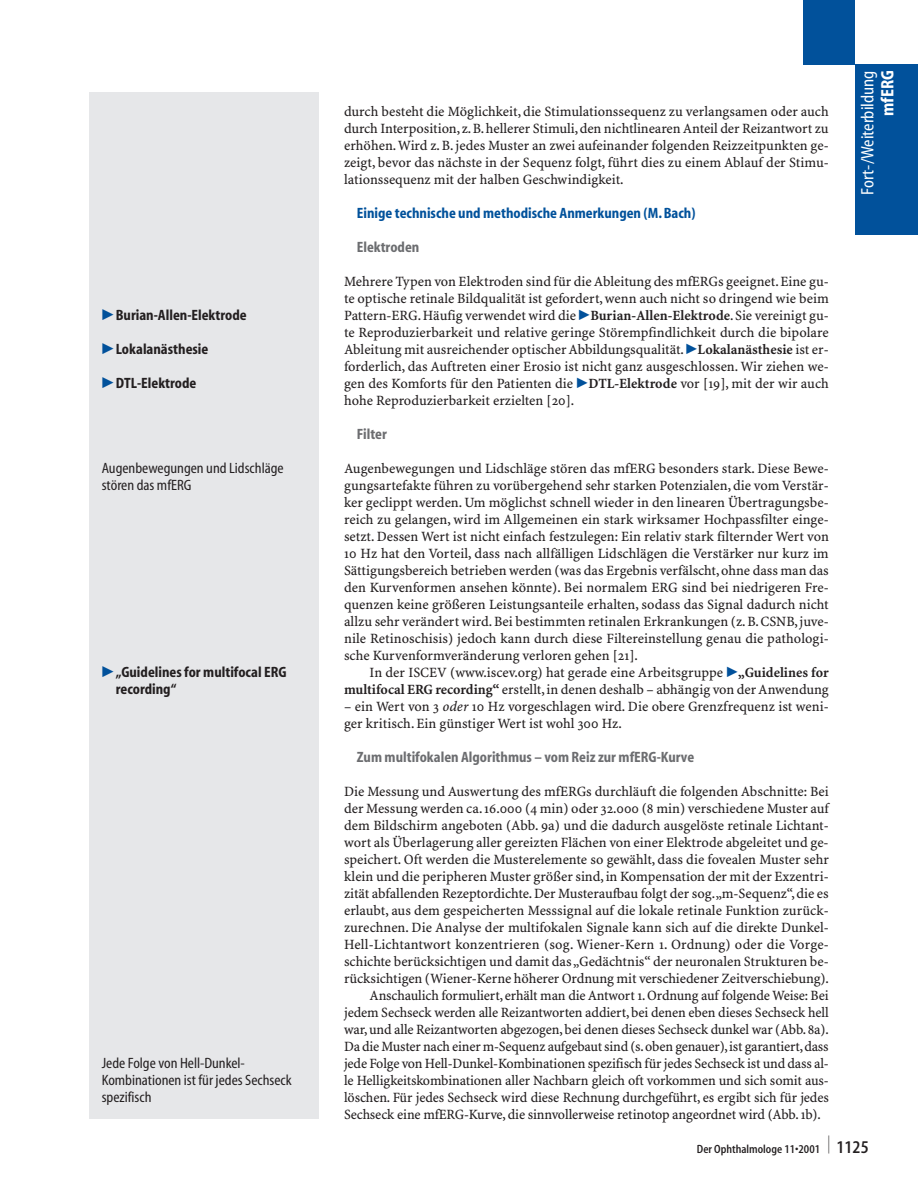
<style>
.page{position:relative;width:918px;height:1203px;background:#fff}
.page>*{position:absolute;margin:0;border:0;box-sizing:border-box;transform-origin:0 0}
.t1{font:condensed 18px "S Myriad";color:#fff}
.t2{font:700 condensed 18px "S Myriad";color:#fff}
.t3{font:condensed 15px/17px "S Myriad";color:#231f20}
.t4{font:700 condensed 15px/17px "S Myriad";color:#231f20}
.t5{font:700 condensed 15px "S Myriad";color:#6c6d70}
.t6{font:700 condensed 15px "S Myriad";color:#01519b}
.t7{font:14.25px/17px "S Minion Plus";letter-spacing:-.005em;color:#231f20;text-align:justify}
.t8{font:600 condensed 12px "S Myriad";color:#231f20}
.s1{font-family:"Mathematical Pi Six";font-weight:400;font-stretch:normal;color:#01519b}
.s2{font-family:"Mathematical Pi Six";color:#01519b}
.s3{font-weight:700}
.s4{font-style:italic}
.s5{font-size:18px}
</style>
<div class="page">
<div style="left:855px;top:65px;width:63px;height:170px;background:#01519b"></div>
<div style="left:804px;top:0;width:51px;height:64px;background:#01519b"></div>
<div style="left:89px;top:92px;width:230px;height:1027px;background:#e6e7e9"></div>
<p class="t4" style="left:102px;top:308px;width:147px"><span class="s1">-</span>Burian-Allen-Elektrode</p>
<p class="t4" style="left:102px;top:342px;width:108px"><span class="s1">-</span>Lokalanästhesie</p>
<p class="t4" style="left:102px;top:376px;width:96px"><span class="s1">-</span>DTL-Elektrode</p>
<p class="t3" style="left:102px;top:459px;width:183px">Augenbewegungen und Lidschläge stören das mfERG</p>
<p class="t4" style="left:116px;top:665px;width:172px;text-indent:-14px"><span class="s1">-</span>„Guidelines for multifocal ERG recording“</p>
<p class="t3" style="left:102px;top:1054px;width:192px">Jede Folge von Hell-Dunkel-<br>Kombinationen ist für jedes Sechseck spezifisch</p>
<p class="t7" style="left:344px;top:104px;width:486px">durch besteht die Möglichkeit, die Stimulationssequenz zu verlangsamen oder auch durch Interposition, z. B. hellerer Stimuli, den nichtlinearen Anteil der Reizantwort zu erhöhen.Wird z. B. jedes Muster an zwei aufeinander folgenden Reizzeitpunkten ge&shy;zeigt, bevor das nächste in der Sequenz folgt, führt dies zu einem Ablauf der Stimu&shy;lationssequenz mit der halben Geschwindigkeit.</p>
<p class="t6" style="left:357px;top:207px;width:340px">Einige technische und methodische Anmerkungen (M. Bach)</p>
<p class="t5" style="left:357px;top:241px;width:64px">Elektroden</p>
<p class="t7" style="left:344px;top:274px;width:486px">Mehrere Typen von Elektroden sind für die Ableitung des mfERGs geeignet. Eine gu&shy;te optische retinale Bildqualität ist gefordert, wenn auch nicht so dringend wie beim Pattern-ERG. Häufig verwendet wird die <span class="s2">-</span><span class="s3">Burian-Allen-Elektrode</span>. Sie vereinigt gu&shy;te Reproduzierbarkeit und relative geringe Störempfindlichkeit durch die bipolare Ableitung mit ausreichender optischer Abbildungsqualität.<span class="s2">-</span><span class="s3">Lokalanästhesie</span> ist er&shy;forderlich, das Auftreten einer Erosio ist nicht ganz ausgeschlossen. Wir ziehen we&shy;gen des Komforts für den Patienten die <span class="s2">-</span><span class="s3">DTL-Elektrode</span> vor [19], mit der wir auch hohe Reproduzierbarkeit erzielten [20].</p>
<p class="t5" style="left:357px;top:428px;width:32px">Filter</p>
<p class="t7" style="left:344px;top:461px;width:486px">Augenbewegungen und Lidschläge stören das mfERG besonders stark. Diese Bewe&shy;gungsartefakte führen zu vorübergehend sehr starken Potenzialen, die vom Verstär&shy;ker geclippt werden. Um möglichst schnell wieder in den linearen Übertragungsbe&shy;reich zu gelangen, wird im Allgemeinen ein stark wirksamer Hochpassfilter einge&shy;setzt. Dessen Wert ist nicht einfach festzulegen: Ein relativ stark filternder Wert von 10 Hz hat den Vorteil, dass nach allfälligen Lidschlägen die Verstärker nur kurz im Sättigungsbereich betrieben werden (was das Ergebnis verfälscht, ohne dass man das den Kurvenformen ansehen könnte). Bei normalem ERG sind bei niedrigeren Fre&shy;quenzen keine größeren Leistungsanteile erhalten, sodass das Signal dadurch nicht allzu sehr verändert wird. Bei bestimmten retinalen Erkrankungen (z. B. CSNB, juve&shy;nile Retinoschisis) jedoch kann durch diese Filtereinstellung genau die pathologi&shy;sche Kurvenformveränderung verloren gehen [21].</p>
<p class="t7" style="left:344px;top:665px;width:486px;text-align:right">In der ISCEV (www.iscev.org) hat gerade eine Arbeitsgruppe <span class="s2">-</span><span class="s3">„Guidelines for multifocal ERG recording“</span> erstellt, in denen deshalb – abhängig von der Anwendung</p>
<p class="t7" style="left:344px;top:699px;width:486px">– ein Wert von 3 <span class="s4">oder</span> 10 Hz vorgeschlagen wird. Die obere Grenzfrequenz ist weni&shy;ger kritisch. Ein günstiger Wert ist wohl 300 Hz.</p>
<p class="t5" style="left:357px;top:751px;width:339px">Zum multifokalen Algorithmus – vom Reiz zur mfERG-Kurve</p>
<p class="t7" style="left:344px;top:784px;width:486px">Die Messung und Auswertung des mfERGs durchläuft die folgenden Abschnitte: Bei</p>
<p class="t7" style="left:344px;top:801px;width:486px">der Messung werden ca. 16.000 (4 min) oder 32.000 (8 min) verschiedene Muster auf</p>
<p class="t7" style="left:344px;top:818px;width:486px">dem Bildschirm angeboten (Abb. 9a) und die dadurch ausgelöste retinale Lichtant-</p>
<p class="t7" style="left:344px;top:835px;width:486px">wort als Überlagerung aller gereizten Flächen von einer Elektrode abgeleitet und ge-</p>
<p class="t7" style="left:344px;top:852px;width:486px">speichert. Oft werden die Musterelemente so gewählt, dass die fovealen Muster sehr</p>
<p class="t7" style="left:344px;top:869px;width:486px">klein und die peripheren Muster größer sind, in Kompensation der mit der Exzentri-</p>
<p class="t7" style="left:344px;top:886px;width:486px">zität abfallenden Rezeptordichte. Der Musteraufbau folgt der sog.„m-Sequenz“, die es</p>
<p class="t7" style="left:344px;top:903px;width:486px">erlaubt, aus dem gespeicherten Messsignal auf die lokale retinale Funktion zurück-</p>
<p class="t7" style="left:344px;top:920px;width:486px">zurechnen. Die Analyse der multifokalen Signale kann sich auf die direkte Dunkel-</p>
<p class="t7" style="left:344px;top:937px;width:486px">Hell-Lichtantwort konzentrieren (sog. Wiener-Kern 1. Ordnung) oder die Vorge-</p>
<p class="t7" style="left:344px;top:954px;width:486px">schichte berücksichtigen und damit das „Gedächtnis“ der neuronalen Strukturen be-</p>
<p class="t7" style="left:344px;top:971px;width:486px">rücksichtigen (Wiener-Kerne höherer Ordnung mit verschiedener Zeitverschiebung).</p>
<p class="t7" style="left:370px;top:988px;width:461px">Anschaulich formuliert, erhält man die Antwort 1. Ordnung auf folgende Weise: Bei</p>
<p class="t7" style="left:344px;top:1005px;width:486px">jedem Sechseck werden alle Reizantworten addiert, bei denen eben dieses Sechseck hell</p>
<p class="t7" style="left:344px;top:1022px;width:486px">war, und alle Reizantworten abgezogen, bei denen dieses Sechseck dunkel war (Abb. 8a).</p>
<p class="t7" style="left:344px;top:1039px;width:486px">Da die Muster nach einer m-Sequenz aufgebaut sind (s.oben genauer),ist garantiert,dass</p>
<p class="t7" style="left:344px;top:1056px;width:486px">jede Folge von Hell-Dunkel-Kombinationen spezifisch für jedes Sechseck ist und dass al-</p>
<p class="t7" style="left:344px;top:1073px;width:486px">le Helligkeitskombinationen aller Nachbarn gleich oft vorkommen und sich somit aus-</p>
<p class="t7" style="left:344px;top:1090px;width:486px">löschen. Für jedes Sechseck wird diese Rechnung durchgeführt, es ergibt sich für jedes</p>
<p class="t7" style="left:344px;top:1107px;width:478px">Sechseck eine mfERG-Kurve, die sinnvollerweise retinotop angeordnet wird (Abb. 1b).</p>
<p class="t1" style="left:857px;top:195px;width:126px;rotate:-90deg">Fort-/Weiterbildung</p>
<p class="t2" style="left:881px;top:116px;width:47px;rotate:-90deg">mfERG</p>
<p class="t8" style="left:697px;top:1144px;width:173px">Der Ophthalmologe 11•2001 <sup>|</sup> <span class="s5">1125</span></p>
</div>
